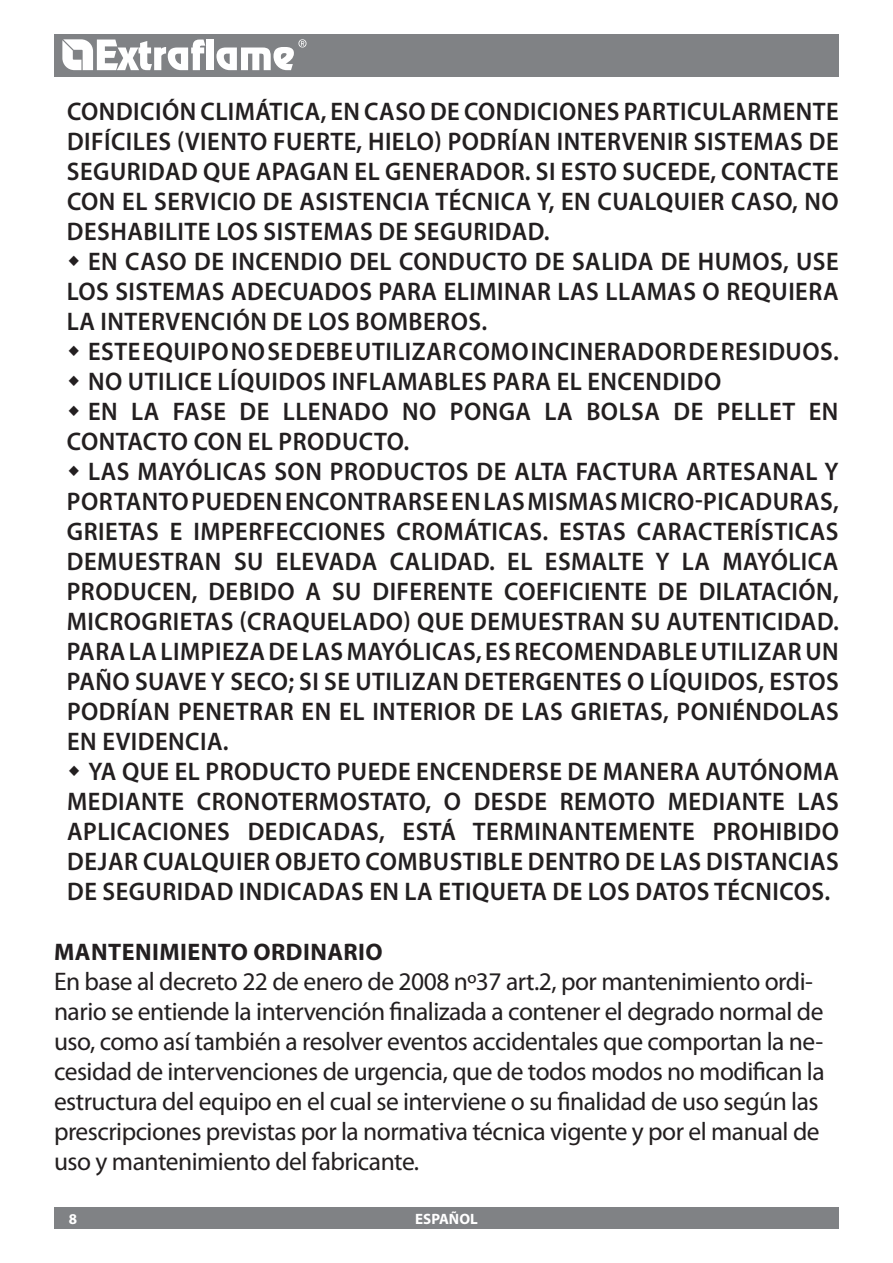
<style>
.page{position:relative;width:893px;height:1263px;background:#fff}
.page>*{position:absolute;margin:0;border:0;box-sizing:border-box;transform-origin:0 0}
.t1{font:600 25.5px "Myriad Pro";letter-spacing:.02em;color:#231f20;scale:.96 1}
.t2{font:25.5px/30px "Myriad Pro";letter-spacing:-.02em;color:#231f20}
.t3{font:700 24px "Myriad Pro";letter-spacing:.02em;color:#231f20}
.t4{font:700 15px "Myriad Pro";color:#fff}
</style>
<div class="page">
<div style="left:54px;top:34px;width:785px;height:43px;background:#808285"></div>
<div style="left:54px;top:1208px;width:785px;height:21px;background:#808285"></div>
<svg style="left:62px;top:39px;width:143px;height:31px"></svg>
<div style="left:207px;top:40px;width:7px;height:30px;background:#fff"></div>
<svg style="left:216px;top:39px;width:90px;height:31px"></svg>
<p class="t1" style="left:67px;top:95px;width:16px">CONDICIÓN</p>
<p class="t1" style="left:200px;top:95px;width:15px">CLIMÁTICA</p>
<p class="t1" style="left:321px;top:95px;width:62px">, EN CASO</p>
<p class="t1" style="left:430px;top:95px;width:51px">DE CONDICIONES</p>
<p class="t1" style="left:624px;top:95px;width:16px">PARTICULARMENTE</p>
<p class="t1" style="left:67px;top:125px;width:13px">DIFÍCILES</p>
<p class="t1" style="left:177px;top:125px;width:24px">(VIENTO</p>
<p class="t1" style="left:273px;top:125px;width:16px">FUERTE</p>
<p class="t1" style="left:357px;top:125px;width:27px">, HIELO</p>
<p class="t1" style="left:434px;top:125px;width:30px">) PODRÍAN</p>
<p class="t1" style="left:557px;top:125px;width:15px">INTERVENIR</p>
<p class="t1" style="left:694px;top:125px;width:15px">SISTEMAS</p>
<p class="t1" style="left:809px;top:125px;width:16px">DE</p>
<p class="t1" style="left:67px;top:155px;width:16px">SEGURIDAD</p>
<p class="t1" style="left:203px;top:155px;width:17px">QUE</p>
<p class="t1" style="left:256px;top:155px;width:17px">APAGAN</p>
<p class="t1" style="left:355px;top:155px;width:49px">EL GENERADOR</p>
<p class="t1" style="left:525px;top:155px;width:53px">. SI ESTO</p>
<p class="t1" style="left:622px;top:155px;width:16px">SUCEDE</p>
<p class="t1" style="left:710px;top:155px;width:28px">, CONTACTE</p>
<p class="t1" style="left:67px;top:185px;width:17px">CON</p>
<p class="t1" style="left:122px;top:185px;width:48px">EL SERVICIO</p>
<p class="t1" style="left:263px;top:185px;width:53px">DE ASISTENCIA</p>
<p class="t1" style="left:435px;top:185px;width:16px">TÉCNICA</p>
<p class="t1" style="left:537px;top:185px;width:79px">Y, EN CUALQUIER</p>
<p class="t1" style="left:731px;top:185px;width:17px">CASO</p>
<p class="t1" style="left:792px;top:185px;width:31px">, NO</p>
<p class="t1" style="left:67px;top:215px;width:15px">DESHABILITE</p>
<p class="t1" style="left:216px;top:215px;width:15px">LOS</p>
<p class="t1" style="left:264px;top:215px;width:15px">SISTEMAS</p>
<p class="t1" style="left:378px;top:215px;width:53px">DE SEGURIDAD</p>
<p class="t1" style="left:544px;top:215px;width:8px">.</p>
<p class="t1" style="left:88px;top:245px;width:56px">EN CASO</p>
<p class="t1" style="left:194px;top:245px;width:54px">DE INCENDIO</p>
<p class="t1" style="left:349px;top:245px;width:15px">DEL</p>
<p class="t1" style="left:399px;top:245px;width:18px">CONDUCTO</p>
<p class="t1" style="left:535px;top:245px;width:54px">DE SALIDA</p>
<p class="t1" style="left:661px;top:245px;width:57px">DE HUMOS</p>
<p class="t1" style="left:783px;top:245px;width:29px">, USE</p>
<p class="t1" style="left:67px;top:275px;width:15px">LOS</p>
<p class="t1" style="left:115px;top:275px;width:15px">SISTEMAS</p>
<p class="t1" style="left:231px;top:275px;width:18px">ADECUADOS</p>
<p class="t1" style="left:379px;top:275px;width:16px">PARA</p>
<p class="t1" style="left:444px;top:275px;width:15px">ELIMINAR</p>
<p class="t1" style="left:558px;top:275px;width:15px">LAS</p>
<p class="t1" style="left:605px;top:275px;width:17px">LLAMAS</p>
<p class="t1" style="left:703px;top:275px;width:41px">O REQUIERA</p>
<p class="t1" style="left:67px;top:305px;width:51px">LA INTERVENCIÓN</p>
<p class="t1" style="left:273px;top:305px;width:52px">DE LOS</p>
<p class="t1" style="left:356px;top:305px;width:17px">BOMBEROS</p>
<p class="t1" style="left:481px;top:305px;width:8px">.</p>
<p class="t1" style="left:88px;top:335px;width:73px">ESTE EQUIPO</p>
<p class="t1" style="left:231px;top:335px;width:83px">NOSEDEBE</p>
<p class="t1" style="left:355px;top:335px;width:14px">UTILIZAR</p>
<p class="t1" style="left:459px;top:335px;width:19px">COMO</p>
<p class="t1" style="left:531px;top:335px;width:16px">INCINERADOR</p>
<p class="t1" style="left:689px;top:335px;width:49px">DE RESIDUOS</p>
<p class="t1" style="left:833px;top:335px;width:8px">.</p>
<p class="t1" style="left:88px;top:365px;width:55px">NO UTILICE</p>
<p class="t1" style="left:218px;top:365px;width:15px">LÍQUIDOS</p>
<p class="t1" style="left:332px;top:365px;width:16px">INFLAMABLES</p>
<p class="t1" style="left:492px;top:365px;width:16px">PARA</p>
<p class="t1" style="left:557px;top:365px;width:49px">EL ENCENDIDO</p>
<p class="t1" style="left:88px;top:395px;width:103px">ENLA FASE</p>
<p class="t1" style="left:239px;top:395px;width:62px">DE LLENADO</p>
<p class="t1" style="left:402px;top:395px;width:18px">NO</p>
<p class="t1" style="left:450px;top:395px;width:18px">PONGA</p>
<p class="t1" style="left:545px;top:395px;width:60px">LA BOLSA</p>
<p class="t1" style="left:673px;top:395px;width:60px">DE PELLET</p>
<p class="t1" style="left:809px;top:395px;width:15px">EN</p>
<p class="t1" style="left:67px;top:425px;width:17px">CONTACTO</p>
<p class="t1" style="left:194px;top:425px;width:17px">CON</p>
<p class="t1" style="left:248px;top:425px;width:50px">EL PRODUCTO</p>
<p class="t1" style="left:403px;top:425px;width:8px">.</p>
<p class="t1" style="left:88px;top:455px;width:68px">LAS MAYÓLICAS</p>
<p class="t1" style="left:274px;top:455px;width:17px">SON</p>
<p class="t1" style="left:330px;top:455px;width:17px">PRODUCTOS</p>
<p class="t1" style="left:477px;top:455px;width:54px">DE ALTA</p>
<p class="t1" style="left:576px;top:455px;width:16px">FACTURA</p>
<p class="t1" style="left:686px;top:455px;width:17px">ARTESANAL</p>
<p class="t1" style="left:824px;top:455px;width:16px">Y</p>
<p class="t1" style="left:67px;top:485px;width:17px">POR</p>
<p class="t1" style="left:114px;top:485px;width:17px">TANTO</p>
<p class="t1" style="left:192px;top:485px;width:17px">PUEDEN</p>
<p class="t1" style="left:285px;top:485px;width:17px">ENCONTRARSE</p>
<p class="t1" style="left:451px;top:485px;width:96px">ENLASMISMAS</p>
<p class="t1" style="left:620px;top:485px;width:17px">MICRO</p>
<p class="t1" style="left:695px;top:485px;width:25px">-PICADURAS</p>
<p class="t1" style="left:833px;top:485px;width:8px">,</p>
<p class="t1" style="left:67px;top:515px;width:15px">GRIETAS</p>
<p class="t1" style="left:170px;top:515px;width:40px">E IMPERFECCIONES</p>
<p class="t1" style="left:397px;top:515px;width:16px">CROMÁTICAS</p>
<p class="t1" style="left:543px;top:515px;width:46px">. ESTAS</p>
<p class="t1" style="left:637px;top:515px;width:15px">CARACTERÍSTICAS</p>
<p class="t1" style="left:67px;top:545px;width:17px">DEMUESTRAN</p>
<p class="t1" style="left:234px;top:545px;width:60px">SU ELEVADA</p>
<p class="t1" style="left:390px;top:545px;width:16px">CALIDAD</p>
<p class="t1" style="left:489px;top:545px;width:74px">. EL ESMALTE</p>
<p class="t1" style="left:655px;top:545px;width:86px">YLA MAYÓLICA</p>
<p class="t1" style="left:67px;top:575px;width:17px">PRODUCEN</p>
<p class="t1" style="left:192px;top:575px;width:33px">, DEBIDO</p>
<p class="t1" style="left:306px;top:575px;width:85px">ASU DIFERENTE</p>
<p class="t1" style="left:504px;top:575px;width:15px">COEFICIENTE</p>
<p class="t1" style="left:658px;top:575px;width:58px">DE DILATACIÓN</p>
<p class="t1" style="left:833px;top:575px;width:8px">,</p>
<p class="t1" style="left:67px;top:605px;width:16px">MICROGRIETAS</p>
<p class="t1" style="left:239px;top:605px;width:26px">(CRAQUELADO</p>
<p class="t1" style="left:404px;top:605px;width:31px">) QUE</p>
<p class="t1" style="left:470px;top:605px;width:17px">DEMUESTRAN</p>
<p class="t1" style="left:631px;top:605px;width:53px">SU AUTENTICIDAD</p>
<p class="t1" style="left:833px;top:605px;width:8px">.</p>
<p class="t1" style="left:67px;top:635px;width:30px">PARA</p>
<p class="t1" style="left:129px;top:635px;width:48px">LA LIMPIEZA</p>
<p class="t1" style="left:269px;top:635px;width:50px">DE LAS</p>
<p class="t1" style="left:347px;top:635px;width:16px">MAYÓLICAS</p>
<p class="t1" style="left:476px;top:635px;width:57px">, ES RECOMENDABLE</p>
<p class="t1" style="left:701px;top:635px;width:14px">UTILIZAR</p>
<p class="t1" style="left:805px;top:635px;width:17px">UN</p>
<p class="t1" style="left:67px;top:665px;width:17px">PAÑO</p>
<p class="t1" style="left:135px;top:665px;width:16px">SUAVE</p>
<p class="t1" style="left:211px;top:665px;width:36px">YSECO</p>
<p class="t1" style="left:288px;top:665px;width:84px">; SISEUTILIZAN</p>
<p class="t1" style="left:464px;top:665px;width:16px">DETERGENTES</p>
<p class="t1" style="left:627px;top:665px;width:39px">O LÍQUIDOS</p>
<p class="t1" style="left:758px;top:665px;width:27px">, ESTOS</p>
<p class="t1" style="left:67px;top:695px;width:16px">PODRÍAN</p>
<p class="t1" style="left:178px;top:695px;width:16px">PENETRAR</p>
<p class="t1" style="left:302px;top:695px;width:88px">ENELINTERIOR</p>
<p class="t1" style="left:484px;top:695px;width:54px">DE LAS</p>
<p class="t1" style="left:571px;top:695px;width:15px">GRIETAS</p>
<p class="t1" style="left:663px;top:695px;width:31px">, PONIÉNDOLAS</p>
<p class="t1" style="left:67px;top:725px;width:52px">EN EVIDENCIA</p>
<p class="t1" style="left:223px;top:725px;width:8px">.</p>
<p class="t1" style="left:88px;top:755px;width:783px">YA QUE EL PRODUCTO PUEDE ENCENDERSE DE MANERA AUTÓNOMA</p>
<p class="t1" style="left:67px;top:785px;width:805px">MEDIANTE CRONOTERMOSTATO, O DESDE REMOTO MEDIANTE LAS</p>
<p class="t1" style="left:67px;top:815px;width:805px">APLICACIONES DEDICADAS, ESTÁ TERMINANTEMENTE PROHIBIDO</p>
<p class="t1" style="left:67px;top:845px;width:805px">DEJAR CUALQUIER OBJETO COMBUSTIBLE DENTRO DE LAS DISTANCIAS</p>
<p class="t1" style="left:67px;top:875px;width:796px">DE SEGURIDAD INDICADAS EN LA ETIQUETA DE LOS DATOS TÉCNICOS.</p>
<p class="t3" style="left:54px;top:936px;width:330px">MANTENIMIENTO ORDINARIO</p>
<p class="t2" style="left:54px;top:966px;width:772px">En base al decreto 22 de enero de 2008 nº37 art.2, por mantenimiento ordi&shy;nario se entiende la intervención finalizada a contener el degrado normal de uso, como así también a resolver eventos accidentales que comportan la ne&shy;cesidad de intervenciones de urgencia, que de todos modos no modifican la estructura del equipo en el cual se interviene o su finalidad de uso según las prescripciones previstas por la normativa técnica vigente y por el manual de uso y mantenimiento del fabricante.</p>
<p class="t4" style="left:69px;top:1209px;width:10px">8</p>
<p class="t4" style="left:415px;top:1209px;width:64px">ESPAÑOL</p>
</div>
